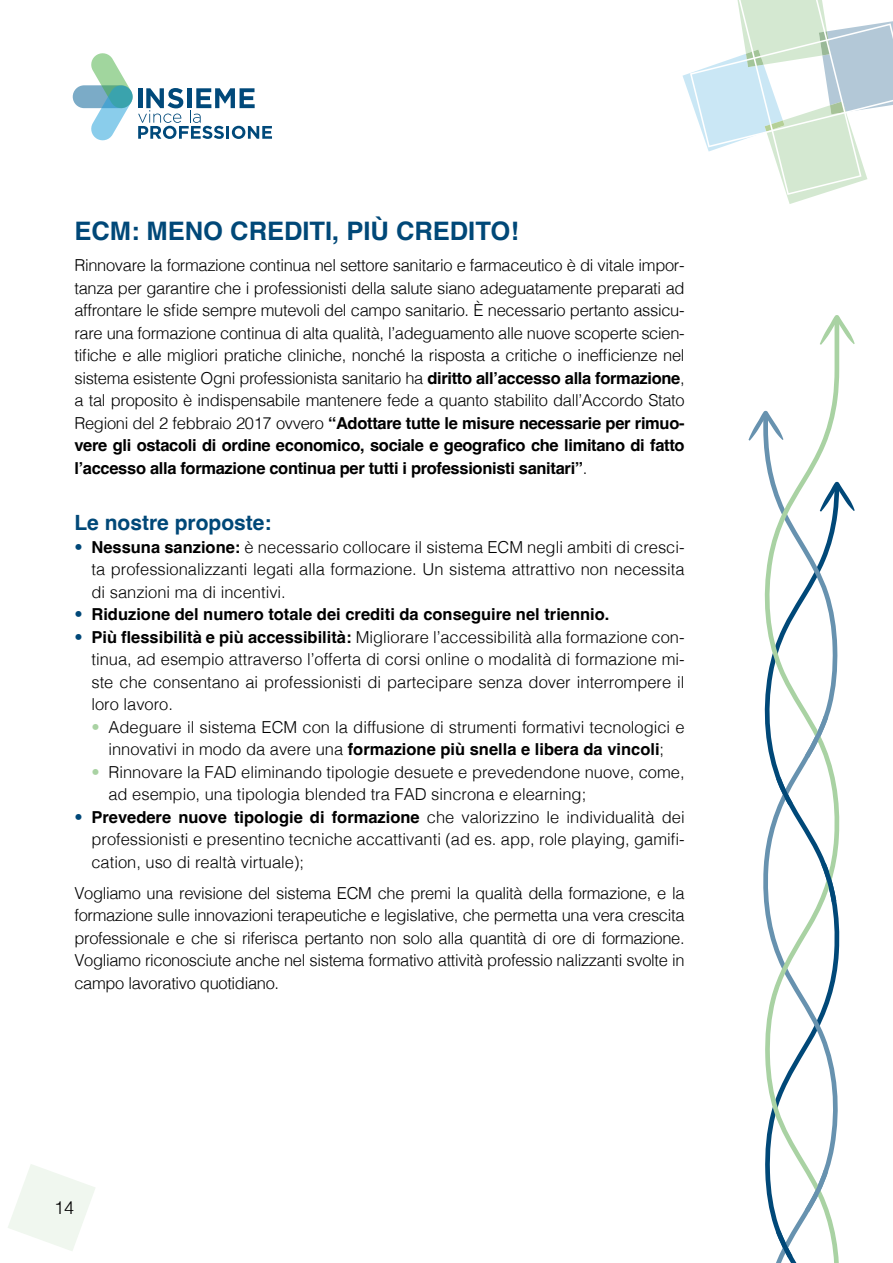
<style>
.page{position:relative;width:893px;height:1263px;background:#fff}
.page>*{position:absolute;margin:0;border:0;box-sizing:border-box;transform-origin:0 0}
.t1{font:700 25.5px "Helvetica";color:#004878}
.t2{font:700 21px "Helvetica";color:#004878}
.t3{font:300 18px "Helvetica";color:#000}
.t4{font:300 16.5px/22.5px "Helvetica";color:#000;text-align:justify}
.t5{font:700 16.5px "Helvetica";color:#000}
.s1{font-weight:700}
.s2{color:#004878}
.s3{font-weight:300;color:#004878}
.s4{color:#a9d2a3}
</style>
<div class="page">
<svg style="left:8px;top:1164px;width:87px;height:87px"></svg>
<svg style="left:748px;top:416px;width:13px;height:25px"></svg>
<svg style="left:841px;top:486px;width:14px;height:25px"></svg>
<svg style="left:834px;top:315px;width:21px;height:29px"></svg>
<svg style="left:761px;top:317px;width:80px;height:946px"></svg>
<svg style="left:805px;top:716px;width:23px;height:42px"></svg>
<svg style="left:805px;top:1170px;width:23px;height:42px"></svg>
<svg style="left:821px;top:863px;width:15px;height:39px"></svg>
<svg style="left:776px;top:1230px;width:16px;height:28px"></svg>
<svg style="left:776px;top:777px;width:16px;height:28px"></svg>
<div style="left:73px;top:85px;width:60px;height:23px;background:#7babc7;border-radius:11px"></div>
<svg style="left:91px;top:53px;width:181px;height:87px"></svg>
<svg style="left:682px;top:0;width:211px;height:204px"></svg>
<h1 class="t1" style="left:74px;top:216px;width:446px">ECM: MENO CREDITI, PIÙ CREDITO!</h1>
<p class="t4" style="left:74px;top:253px;width:612px">Rinnovare la formazione continua nel settore sanitario e farmaceutico è di vitale impor&shy;tanza per garantire che i professionisti della salute siano adeguatamente preparati ad affrontare le sfide sempre mutevoli del campo sanitario. È necessario pertanto assicu&shy;rare una formazione continua di alta qualità, l’adeguamento alle nuove scoperte scien&shy;tifiche e alle migliori pratiche cliniche, nonché la risposta a critiche o inefficienze nel sistema esistente Ogni professionista sanitario ha <span class="s1">diritto all’accesso alla formazione</span>, a tal proposito è indispensabile mantenere fede a quanto stabilito dall’Accordo Stato Regioni del 2 febbraio 2017 ovvero <span class="s1">“Adottare tutte le misure necessarie per rimuo&shy;vere gli ostacoli di ordine economico, sociale e geografico che limitano di fatto l’accesso alla formazione continua per tutti i professionisti sanitari”</span>.</p>
<p class="t2" style="left:74px;top:510px;width:199px">Le nostre proposte:</p>
<p class="t4" style="left:91px;top:534px;width:595px;text-indent:-17px"><span class="s2">•</span> <span class="s1">Nessuna sanzione:</span> è necessario collocare il sistema ECM negli ambiti di cresci&shy;ta professionalizzanti legati alla formazione. Un sistema attrattivo non necessita di sanzioni ma di incentivi.</p>
<p class="t5" style="left:74px;top:604px;width:537px"><span class="s3">•</span> Riduzione del numero totale dei crediti da conseguire nel triennio.</p>
<p class="t4" style="left:91px;top:624px;width:595px;text-indent:-17px"><span class="s2">•</span> <span class="s1">Più flessibilità e più accessibilità:</span> Migliorare l’accessibilità alla formazione con&shy;tinua, ad esempio attraverso l’offerta di corsi online o modalità di formazione mi&shy;ste che consentano ai professionisti di partecipare senza dover interrompere il loro lavoro.</p>
<p class="t4" style="left:91px;top:715px;width:595px;text-align:center"><span class="s4">•</span> Adeguare il sistema ECM con la diffusione di strumenti formativi tecnologici e innovativi in modo da avere una <span class="s1">formazione più snella e libera da vincoli</span>;</p>
<p class="t4" style="left:108px;top:760px;width:578px;text-indent:-17px"><span class="s4">•</span> Rinnovare la FAD eliminando tipologie desuete e prevedendone nuove, come, ad esempio, una tipologia blended tra FAD sincrona e elearning;</p>
<p class="t4" style="left:91px;top:805px;width:595px;text-indent:-17px"><span class="s2">•</span> <span class="s1">Prevedere nuove tipologie di formazione</span> che valorizzino le individualità dei professionisti e presentino tecniche accattivanti (ad es. app, role playing, gamifi&shy;cation, uso di realtà virtuale);</p>
<p class="t4" style="left:74px;top:881px;width:612px">Vogliamo una revisione del sistema ECM che premi la qualità della formazione, e la formazione sulle innovazioni terapeutiche e legislative, che permetta una vera crescita professionale e che si riferisca pertanto non solo alla quantità di ore di formazione.<br>Vogliamo riconosciute anche nel sistema formativo attività professio nalizzanti svolte in campo lavorativo quotidiano.</p>
<p class="t3" style="left:54px;top:1192px;width:22px">14</p>
</div>
